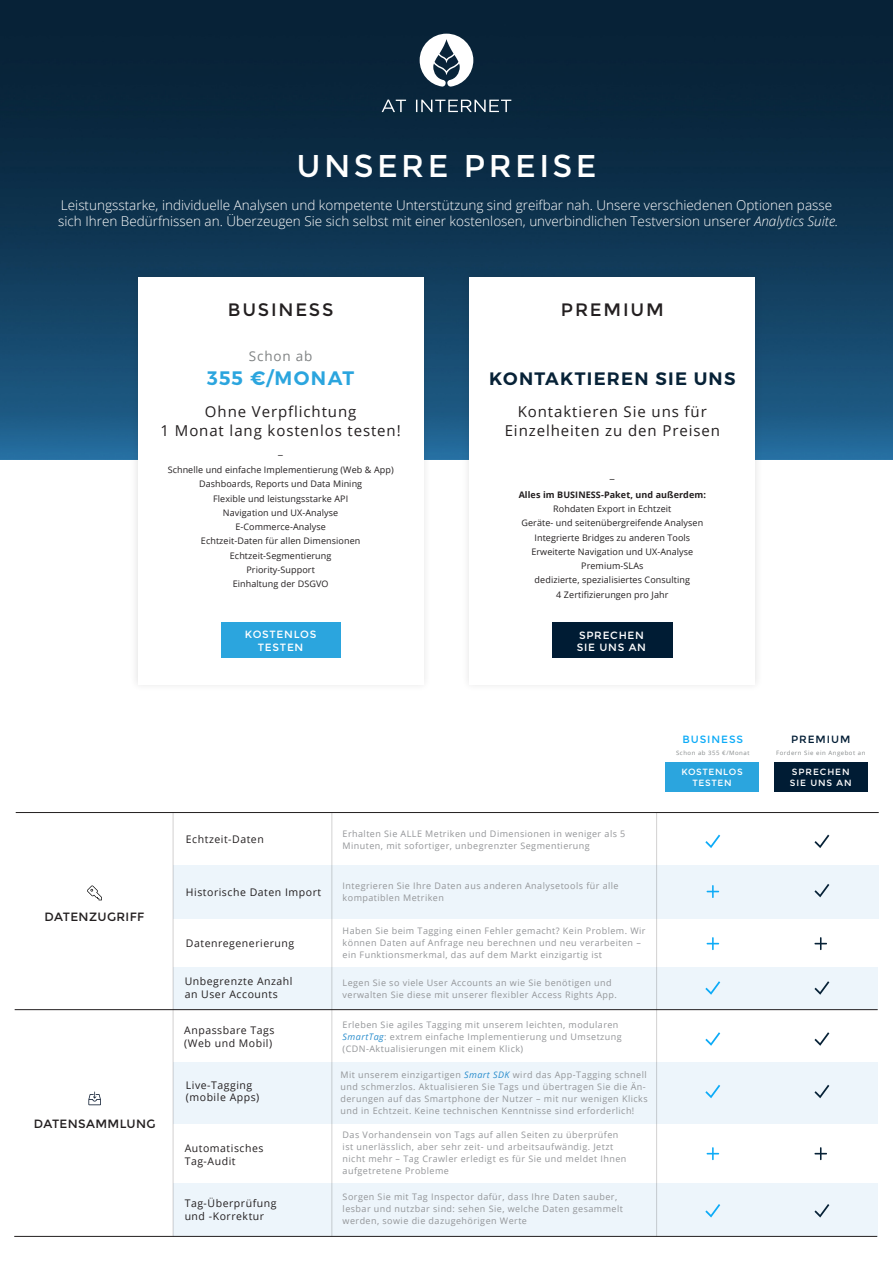
<style>
.page{position:relative;width:893px;height:1263px;background:#fff}
.page>*{position:absolute;margin:0;border:0;box-sizing:border-box;transform-origin:0 0}
.t1{font:31.5px "Montserrat";letter-spacing:.11em;color:#fff}
.t2{font:600 19.5px "Montserrat";letter-spacing:.065em;color:#2ba5de}
.t3{font:600 18px "Montserrat";letter-spacing:.07em;color:#072237}
.t4{font:18px "Montserrat";letter-spacing:.1em;color:#231f20}
.t5{font:15px "Open Sans";letter-spacing:.06em;color:#231f20}
.t6{font:300 13.5px "Open Sans";color:#fff}
.t7{font:13.5px "Open Sans";letter-spacing:.06em;color:#808384}
.t8{font:12px "Montserrat";letter-spacing:.03em;color:#231f20}
.t9{font:10.5px/12.6px "Open Sans";letter-spacing:.05em;color:#231f20}
.t10{font:10.5px/12.6px "Montserrat";letter-spacing:.07em;color:#fff;text-align:center}
.t11{font:10.5px "Montserrat";letter-spacing:.09em;color:#0dabf7}
.t12{font:10.5px "Montserrat";letter-spacing:.09em;color:#001c34}
.t13{font:9px/12px "Open Sans";letter-spacing:.05em;color:#939598}
.t14{font:9px "Open Sans";letter-spacing:.01em;color:#231f20}
.t15{font:700 9px "Open Sans";letter-spacing:.01em;color:#231f20}
.t16{font:9px/10.8px "Montserrat";letter-spacing:.07em;color:#fff;text-align:center}
.t17{font:9px "Montserrat";letter-spacing:.1em;color:#fff}
.t18{font:6px "Open Sans";letter-spacing:.09em;color:#868a8b}
.s1{font-style:italic}
.s2{font-style:italic;color:#2b8ecd}
</style>
<div class="page">
<div style="left:173px;top:967px;width:705px;height:42px;background:#edf5fb"></div>
<div style="left:173px;top:865px;width:706px;height:53px;background:#edf5fb"></div>
<div style="left:173px;top:1062px;width:705px;height:62px;background:#edf5fb"></div>
<div style="left:173px;top:1183px;width:704px;height:53px;background:#edf5fb"></div>
<svg style="left:87px;top:885px;width:15px;height:15px"></svg>
<hr style="left:16px;top:812px;width:863px;height:1px;background:#231f20">
<hr style="left:15px;top:1009px;width:863px;height:1px;background:#231f20">
<hr style="left:14px;top:1236px;width:863px;height:1px;background:#231f20">
<svg style="left:705px;top:835px;width:15px;height:13px"></svg>
<svg style="left:705px;top:1032px;width:15px;height:14px"></svg>
<svg style="left:705px;top:981px;width:15px;height:14px"></svg>
<svg style="left:705px;top:1085px;width:15px;height:13px"></svg>
<svg style="left:705px;top:1204px;width:15px;height:13px"></svg>
<svg style="left:814px;top:835px;width:15px;height:13px"></svg>
<svg style="left:814px;top:1032px;width:15px;height:14px"></svg>
<svg style="left:814px;top:884px;width:15px;height:13px"></svg>
<svg style="left:814px;top:981px;width:15px;height:14px"></svg>
<svg style="left:814px;top:1085px;width:15px;height:13px"></svg>
<svg style="left:814px;top:1204px;width:15px;height:13px"></svg>
<svg style="left:88px;top:1091px;width:13px;height:14px"></svg>
<svg style="left:707px;top:1147px;width:12px;height:13px"></svg>
<svg style="left:707px;top:937px;width:12px;height:13px"></svg>
<svg style="left:814px;top:1147px;width:13px;height:13px"></svg>
<svg style="left:814px;top:937px;width:13px;height:13px"></svg>
<hr style="left:173px;top:813px;width:1px;height:423px;background:#231f20">
<hr style="left:332px;top:813px;width:1px;height:423px;background:#231f20">
<hr style="left:656px;top:813px;width:1px;height:423px;background:#231f20">
<img style="left:0;top:0;width:893px;height:460px">
<div style="left:130px;top:269px;width:302px;height:424px;background:#231f20;opacity:.13"></div>
<div style="left:138px;top:277px;width:285px;height:407px;background:#fff"></div>
<div style="left:221px;top:622px;width:119px;height:35px;background:#2ba5de"></div>
<div style="left:461px;top:269px;width:303px;height:424px;background:#231f20;opacity:.13"></div>
<div style="left:469px;top:277px;width:286px;height:407px;background:#fff"></div>
<div style="left:552px;top:623px;width:121px;height:35px;background:#001c34"></div>
<div style="left:774px;top:762px;width:94px;height:30px;background:#001c34"></div>
<div style="left:665px;top:762px;width:94px;height:30px;background:#2ba5de"></div>
<svg style="left:420px;top:34px;width:53px;height:53px"></svg>
<svg style="left:382px;top:100px;width:129px;height:12px;background:#455b6c"></svg>
<svg style="left:707px;top:885px;width:12px;height:13px"></svg>
<p class="t1" style="left:296px;top:148px;width:302px">UNSERE PREISE</p>
<p class="t6" style="left:61px;top:195px;width:773px">Leistungsstarke, individuelle Analysen und kompetente Unterstützung sind greifbar nah. Unsere verschiedenen Optionen passe</p>
<p class="t6" style="left:58px;top:212px;width:782px">sich Ihren Bedürfnissen an. Überzeugen Sie sich selbst mit einer kostenlosen, unverbindlichen Testversion unserer <span class="s1">Analytics Suite.</span></p>
<p class="t4" style="left:228px;top:299px;width:107px">BUSINESS</p>
<p class="t7" style="left:249px;top:347px;width:65px">Schon ab</p>
<p class="t2" style="left:207px;top:366px;width:149px">355 €/MONAT</p>
<p class="t5" style="left:205px;top:401px;width:153px">Ohne Verpflichtung</p>
<p class="t5" style="left:161px;top:421px;width:242px">1 Monat lang kostenlos testen!</p>
<p class="t9" style="left:278px;top:444px;width:6px">_</p>
<p class="t14" style="left:168px;top:464px;width:227px">Schnelle und einfache Implementierung (Web &amp; App)</p>
<p class="t14" style="left:199px;top:478px;width:165px">Dashboards, Reports und Data Mining</p>
<p class="t14" style="left:213px;top:492px;width:137px">Flexible und leistungsstarke API</p>
<p class="t14" style="left:223px;top:506px;width:117px">Navigation und UX-Analyse</p>
<p class="t14" style="left:235px;top:521px;width:92px">E-Commerce-Analyse</p>
<p class="t14" style="left:201px;top:535px;width:161px">Echtzeit-Daten für allen Dimensionen</p>
<p class="t14" style="left:230px;top:549px;width:103px">Echtzeit-Segmentierung</p>
<p class="t14" style="left:246px;top:563px;width:70px">Priority-Support</p>
<p class="t14" style="left:233px;top:578px;width:97px">Einhaltung der DSGVO</p>
<p class="t10" style="left:245px;top:628px;width:73px">KOSTENLOS<br>TESTEN</p>
<p class="t4" style="left:561px;top:299px;width:104px">PREMIUM</p>
<p class="t3" style="left:489px;top:368px;width:248px">KONTAKTIEREN SIE UNS</p>
<p class="t5" style="left:518px;top:401px;width:191px">Kontaktieren Sie uns für</p>
<p class="t5" style="left:505px;top:421px;width:217px">Einzelheiten zu den Preisen</p>
<p class="t9" style="left:610px;top:468px;width:6px">_</p>
<p class="t15" style="left:519px;top:488px;width:189px">Alles im BUSINESS-Paket, und außerdem:</p>
<p class="t14" style="left:553px;top:503px;width:120px">Rohdaten Export in Echtzeit</p>
<p class="t14" style="left:521px;top:517px;width:183px">Geräte- und seitenübergreifende Analysen</p>
<p class="t14" style="left:534px;top:531px;width:157px">Integrierte Bridges zu anderen Tools</p>
<p class="t14" style="left:531px;top:545px;width:163px">Erweiterte Navigation und UX-Analyse</p>
<p class="t14" style="left:581px;top:560px;width:64px">Premium-SLAs</p>
<p class="t14" style="left:535px;top:574px;width:157px">dedizierte, spezialisiertes Consulting</p>
<p class="t14" style="left:556px;top:588px;width:114px">4 Zertifizierungen pro Jahr</p>
<p class="t10" style="left:579px;top:629px;width:66px">SPRECHEN</p>
<p class="t10" style="left:577px;top:641px;width:71px">SIE UNS AN</p>
<p class="t11" style="left:682px;top:733px;width:62px">BUSINESS</p>
<p class="t18" style="left:676px;top:748px;width:75px">Schon ab 355 €/Monat</p>
<p class="t12" style="left:791px;top:733px;width:61px">PREMIUM</p>
<p class="t18" style="left:776px;top:748px;width:91px">Fordern Sie ein Angebot an</p>
<p class="t16" style="left:681px;top:767px;width:63px">KOSTENLOS<br>TESTEN</p>
<p class="t17" style="left:792px;top:767px;width:59px">SPRECHEN</p>
<p class="t16" style="left:790px;top:777px;width:63px">SIE UNS AN</p>
<p class="t8" style="left:44px;top:910px;width:102px">DATENZUGRIFF</p>
<p class="t8" style="left:34px;top:1117px;width:123px">DATENSAMMLUNG</p>
<p class="t9" style="left:186px;top:833px;width:79px">Echtzeit-Daten</p>
<p class="t13" style="left:343px;top:827px;width:284px">Erhalten Sie ALLE Metriken und Dimensionen in weniger als 5<br>Minuten, mit sofortiger, unbegrenzter Segmentierung</p>
<p class="t13" style="left:343px;top:879px;width:278px">Integrieren Sie Ihre Daten aus anderen Analysetools für alle kompatiblen Metriken</p>
<p class="t13" style="left:343px;top:924px;width:304px">Haben Sie beim Tagging einen Fehler gemacht? Kein Problem. Wir können Daten auf Anfrage neu berechnen und neu verarbeiten – ein Funktionsmerkmal, das auf dem Markt einzigartig ist</p>
<p class="t13" style="left:343px;top:977px;width:276px">Legen Sie so viele User Accounts an wie Sie benötigen und verwalten Sie diese mit unserer flexibler Access Rights App.</p>
<p class="t13" style="left:343px;top:1018px;width:277px">Erleben Sie agiles Tagging mit unserem leichten, modularen</p>
<p class="t13" style="left:343px;top:1030px;width:281px"><span class="s2">SmartTag</span>: extrem einfache Implementierung und Umsetzung (CDN-Aktualisierungen mit einem Klick)</p>
<p class="t13" style="left:340px;top:1068px;width:309px">Mit unserem einzigartigen <span class="s2">Smart SDK</span> wird das App-Tagging schnell und schmerzlos. Aktualisieren Sie Tags und übertragen Sie die Än&shy;derungen auf das Smartphone der Nutzer – mit nur wenigen Klicks und in Echtzeit. Keine technischen Kenntnisse sind erforderlich!</p>
<p class="t13" style="left:343px;top:1129px;width:285px">Das Vorhandensein von Tags auf allen Seiten zu überprüfen ist unerlässlich, aber sehr zeit- und arbeitsaufwändig. Jetzt nicht mehr – Tag Crawler erledigt es für Sie und meldet Ihnen aufgetretene Probleme</p>
<p class="t13" style="left:343px;top:1190px;width:276px">Sorgen Sie mit Tag Inspector dafür, dass Ihre Daten sauber,</p>
<p class="t13" style="left:343px;top:1202px;width:282px">lesbar und nutzbar sind: sehen Sie, welche Daten gesammelt</p>
<p class="t13" style="left:343px;top:1214px;width:186px">werden, sowie die dazugehörigen Werte</p>
<p class="t9" style="left:186px;top:886px;width:137px">Historische Daten Import</p>
<p class="t9" style="left:186px;top:937px;width:110px">Datenregenerierung</p>
<p class="t9" style="left:185px;top:975px;width:109px">Unbegrenzte Anzahl</p>
<p class="t9" style="left:185px;top:987px;width:95px">an User Accounts</p>
<p class="t9" style="left:184px;top:1024px;width:92px">Anpassbare Tags</p>
<p class="t9" style="left:184px;top:1036px;width:89px">(Web und Mobil)</p>
<p class="t9" style="left:186px;top:1078px;width:68px">Live-Tagging</p>
<p class="t9" style="left:186px;top:1091px;width:75px">(mobile Apps)</p>
<p class="t9" style="left:185px;top:1142px;width:80px">Automatisches<br>Tag-Audit</p>
<p class="t9" style="left:185px;top:1197px;width:93px">Tag-Überprüfung</p>
<p class="t9" style="left:185px;top:1209px;width:81px">und -Korrektur</p>
</div>
